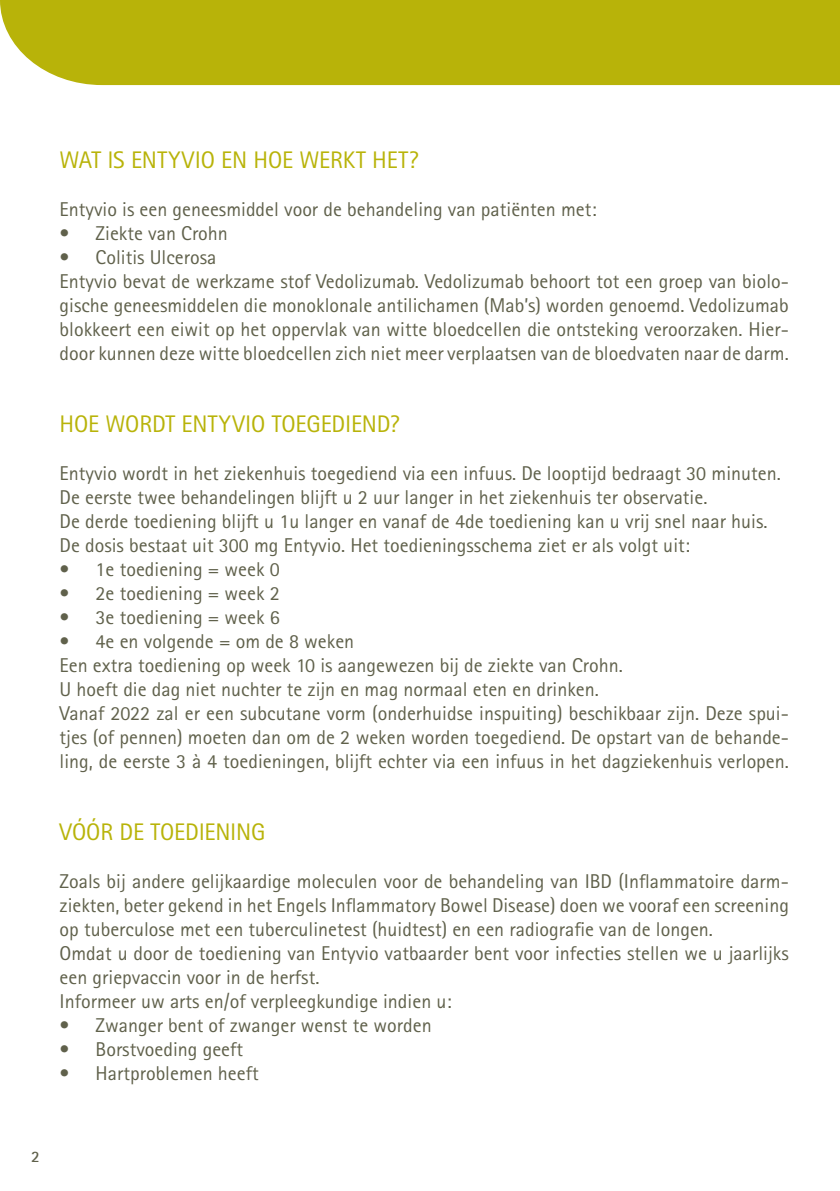
<style>
.page{position:relative;width:840px;height:1191px;background:#fff}
.page>*{position:absolute;margin:0;border:0;box-sizing:border-box;transform-origin:0 0}
.tekst{font:24px "Rotis Sans Serif Std";letter-spacing:-.01em;color:#b8b309}
.Titel{font:24px "Rotis Sans Serif Std";letter-spacing:-.01em;color:#b8b309}
.tekst-2{font:20px/24px "Rotis Sans Serif Std";color:#60614b;text-align:justify}
.Titel-2{font:20px "Rotis Sans Serif Std";color:#60614b}
.t1{font:700 16px "Rotis Sans Serif Std";color:#60614b}
</style>
<div class="page">
<div style="left:0;top:0;width:839px;height:85px;background:#b8b309"></div>
<p class="Titel" style="left:60px;top:146px;width:360px">WAT IS ENTYVIO EN HOE WERKT HET?</p>
<p class="Titel-2" style="left:60px;top:197px;width:538px">Entyvio is een geneesmiddel voor de behandeling van patiënten met:</p>
<p class="tekst-2" style="left:60px;top:221px;width:170px">• Ziekte van Crohn</p>
<p class="tekst-2" style="left:60px;top:245px;width:158px">• Colitis Ulcerosa</p>
<p class="tekst-2" style="left:60px;top:269px;width:730px">Entyvio bevat de werkzame stof Vedolizumab. Vedolizumab behoort tot een groep van biolo&shy;gische geneesmiddelen die monoklonale antilichamen (Mab’s) worden genoemd. Vedolizumab blokkeert een eiwit op het oppervlak van witte bloedcellen die ontsteking veroorzaken. Hier&shy;door kunnen deze witte bloedcellen zich niet meer verplaatsen van de bloedvaten naar de darm.</p>
<p class="tekst" style="left:60px;top:410px;width:341px">HOE WORDT ENTYVIO TOEGEDIEND?</p>
<p class="tekst-2" style="left:60px;top:461px;width:722px">Entyvio wordt in het ziekenhuis toegediend via een infuus. De looptijd bedraagt 30 minuten.</p>
<p class="tekst-2" style="left:60px;top:485px;width:649px">De eerste twee behandelingen blijft u 2 uur langer in het ziekenhuis ter observatie.</p>
<p class="tekst-2" style="left:60px;top:509px;width:709px">De derde toediening blijft u 1u langer en vanaf de 4de toediening kan u vrij snel naar huis.</p>
<p class="tekst-2" style="left:60px;top:533px;width:631px">De dosis bestaat uit 300 mg Entyvio. Het toedieningsschema ziet er als volgt uit:</p>
<p class="tekst-2" style="left:60px;top:557px;width:221px">• 1e toediening = week 0</p>
<p class="tekst-2" style="left:60px;top:581px;width:221px">• 2e toediening = week 2</p>
<p class="tekst-2" style="left:60px;top:605px;width:221px">• 3e toediening = week 6</p>
<p class="tekst-2" style="left:60px;top:629px;width:296px">• 4e en volgende = om de 8 weken</p>
<p class="tekst-2" style="left:60px;top:653px;width:564px">Een extra toediening op week 10 is aangewezen bij de ziekte van Crohn.</p>
<p class="tekst-2" style="left:60px;top:677px;width:540px">U hoeft die dag niet nuchter te zijn en mag normaal eten en drinken.</p>
<p class="tekst-2" style="left:60px;top:701px;width:730px">Vanaf 2022 zal er een subcutane vorm (onderhuidse inspuiting) beschikbaar zijn. Deze spui&shy;tjes (of pennen) moeten dan om de 2 weken worden toegediend. De opstart van de behande&shy;ling, de eerste 3 à 4 toedieningen, blijft echter via een infuus in het dagziekenhuis verlopen.</p>
<p class="tekst" style="left:60px;top:818px;width:207px">VÓÓR DE TOEDIENING</p>
<p class="tekst-2" style="left:60px;top:869px;width:730px">Zoals bij andere gelijkaardige moleculen voor de behandeling van IBD (Inflammatoire darm&shy;ziekten, beter gekend in het Engels Inflammatory Bowel Disease) doen we vooraf een screening op tuberculose met een tuberculinetest (huidtest) en een radiografie van de longen.</p>
<p class="tekst-2" style="left:60px;top:941px;width:730px">Omdat u door de toediening van Entyvio vatbaarder bent voor infecties stellen we u jaarlijks een griepvaccin voor in de herfst.</p>
<p class="tekst-2" style="left:60px;top:989px;width:393px">Informeer uw arts en/of verpleegkundige indien u:</p>
<p class="tekst-2" style="left:60px;top:1013px;width:373px">• Zwanger bent of zwanger wenst te worden</p>
<p class="tekst-2" style="left:60px;top:1037px;width:185px">• Borstvoeding geeft</p>
<p class="tekst-2" style="left:60px;top:1061px;width:200px">• Hartproblemen heeft</p>
<p class="t1" style="left:31px;top:1146px;width:10px">2</p>
</div>
